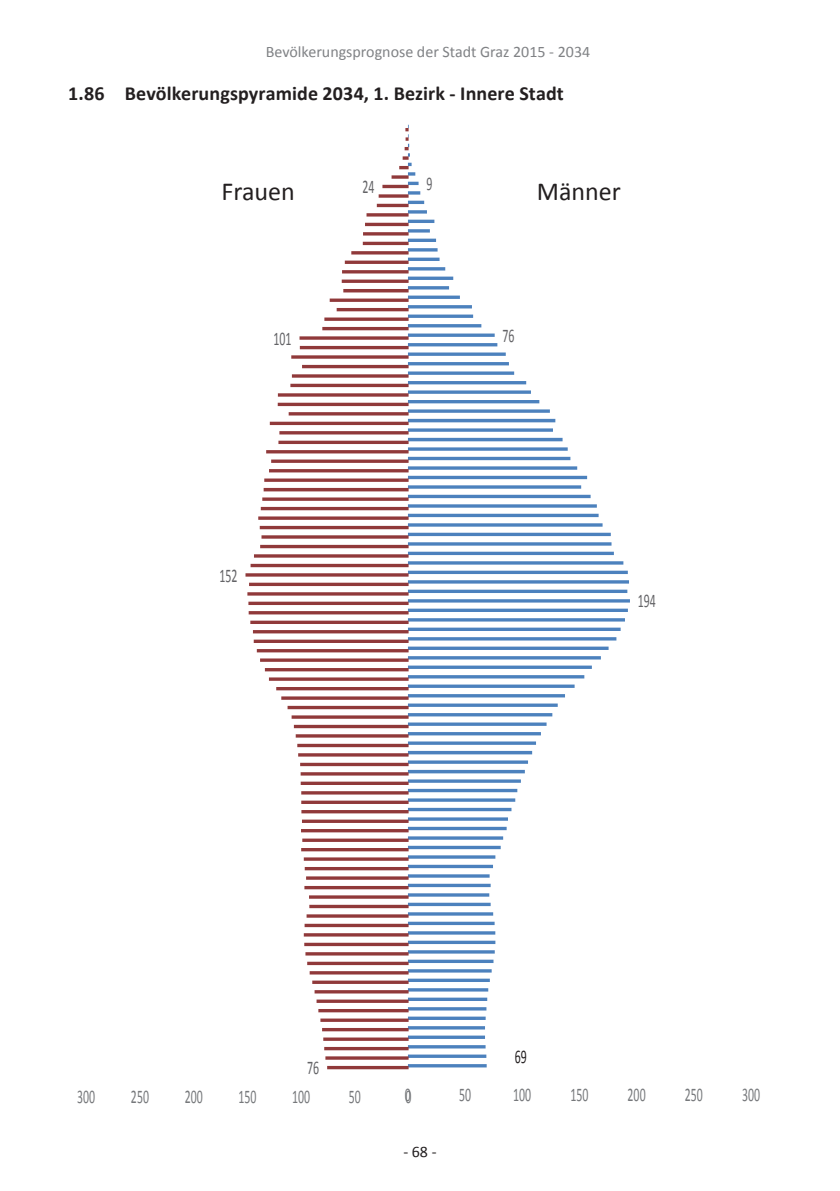
<style>
.page{position:relative;width:840px;height:1191px;background:#fff}
.page>*{position:absolute;margin:0;border:0;box-sizing:border-box;transform-origin:0 0}
.t1{font:26px "Calibri";color:#231f20}
.t2{font:700 20px "Calibri";letter-spacing:.005em;color:#231f20}
.t3{font:19.4px "Calibri";color:#76787b;scale:.61 1}
.t4{font:19.4px "Calibri";color:#636366;scale:.61 1}
.t5{font:19.4px "Calibri";color:#231f20;scale:.61 1}
.t6{font:16px "Calibri";color:#808285}
.t7{font:16px "Calibri";color:#231f20}
</style>
<div class="page">
<svg style="left:408px;top:125px;width:221px;height:942px"></svg>
<svg style="left:245px;top:128px;width:163px;height:941px"></svg>
<p class="t6" style="left:265px;top:42px;width:326px">Bevölkerungsprognose der Stadt Graz 2015 - 2034</p>
<p class="t2" style="left:68px;top:81px;width:497px">1.86 Bevölkerungspyramide 2034, 1. Bezirk - Innere Stadt</p>
<p class="t4" style="left:426px;top:171px;width:11px">9</p>
<p class="t4" style="left:362px;top:174px;width:21px">24</p>
<h1 class="t1" style="left:221px;top:174px;width:75px">Frauen</h1>
<h1 class="t1" style="left:536px;top:174px;width:86px">Männer</h1>
<p class="t4" style="left:273px;top:326px;width:31px">101</p>
<p class="t4" style="left:219px;top:563px;width:31px">152</p>
<p class="t4" style="left:502px;top:323px;width:21px">76</p>
<p class="t4" style="left:637px;top:589px;width:31px">194</p>
<p class="t4" style="left:307px;top:1055px;width:21px">76</p>
<p class="t3" style="left:77px;top:1084px;width:31px">300</p>
<p class="t3" style="left:131px;top:1084px;width:31px">250</p>
<p class="t3" style="left:184px;top:1084px;width:31px">200</p>
<p class="t3" style="left:238px;top:1084px;width:31px">150</p>
<p class="t3" style="left:292px;top:1084px;width:31px">100</p>
<p class="t3" style="left:348px;top:1084px;width:21px">50</p>
<p class="t3" style="left:405px;top:1084px;width:11px">0</p>
<p class="t7" style="left:403px;top:1141px;width:35px">- 68 -</p>
<p class="t5" style="left:514px;top:1044px;width:21px">69</p>
<p class="t3" style="left:459px;top:1082px;width:21px">50</p>
<p class="t3" style="left:513px;top:1082px;width:31px">100</p>
<p class="t3" style="left:570px;top:1082px;width:31px">150</p>
<p class="t3" style="left:627px;top:1082px;width:31px">200</p>
<p class="t3" style="left:684px;top:1082px;width:31px">250</p>
<p class="t3" style="left:741px;top:1082px;width:31px">300</p>
</div>
